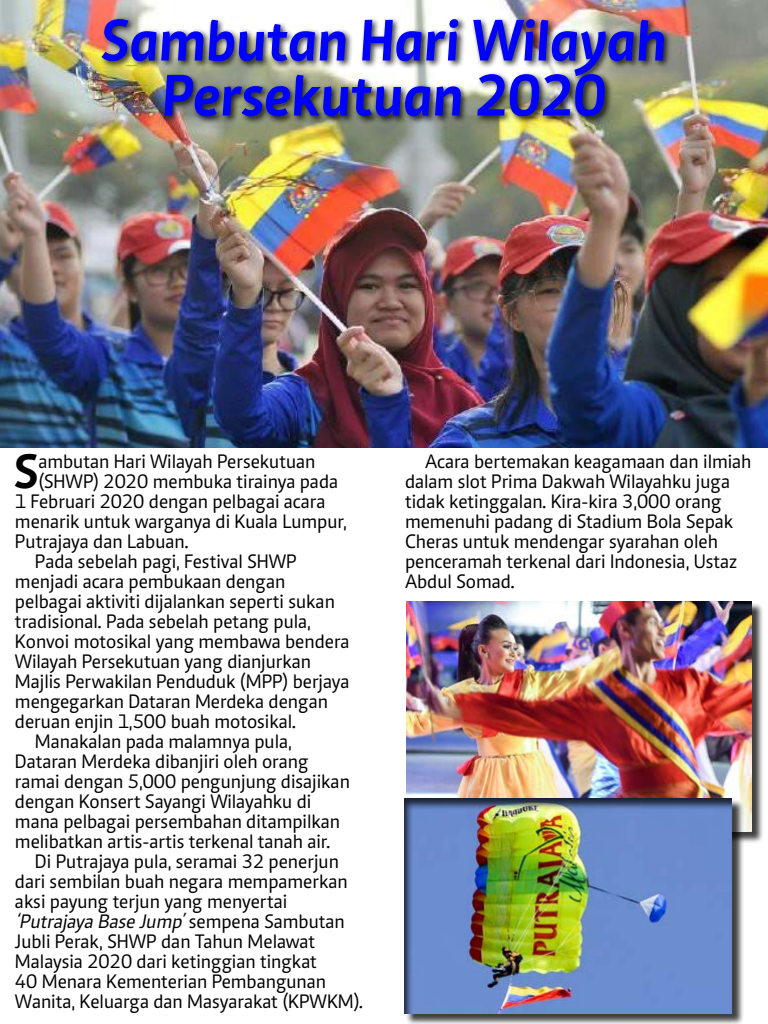
<style>
.page{position:relative;width:768px;height:1024px;background:#fff}
.page>*{position:absolute;margin:0;border:0;box-sizing:border-box;transform-origin:0 0}
.t1{font:italic 700 60px/55px "Caput";color:#00f;text-align:center}
.t2{font:700 49.5px "Caput";color:#000}
.t3{font:20px/20px "Caput";color:#000}
.t4{font:italic 20px "Caput";color:#000}
.s1{font-style:normal}
</style>
<div class="page">
<img style="left:0;top:0;width:768px;height:448px">
<div style="left:100px;top:17px;width:572px;height:108px;background:#000;opacity:.75"></div>
<div style="left:408px;top:603px;width:356px;height:241px;background:#000;opacity:.75"></div>
<img style="left:406px;top:601px;width:346px;height:230px">
<div style="left:406px;top:800px;width:339px;height:224px;background:#000;opacity:.75"></div>
<div style="left:395px;top:791px;width:346px;height:224px;background:#000;opacity:.75"></div>
<h1 class="t1" style="left:101px;top:12px;width:567px">Sambutan Hari Wilayah<br>Persekutuan 2020</h1>
<h2 class="t2" style="left:15px;top:442px;width:25px">S</h2>
<p class="t3" style="left:38px;top:452px;width:279px">ambutan Hari Wilayah Persekutuan</p>
<p class="t3" style="left:38px;top:472px;width:301px">(SHWP) 2020 membuka tirainya pada</p>
<p class="t3" style="left:15px;top:492px;width:312px">1 Februari 2020 dengan pelbagai acara</p>
<p class="t3" style="left:15px;top:512px;width:333px">menarik untuk warganya di Kuala Lumpur,</p>
<p class="t3" style="left:15px;top:532px;width:175px">Putrajaya dan Labuan.</p>
<p class="t3" style="left:35px;top:552px;width:263px">Pada sebelah pagi, Festival SHWP</p>
<p class="t3" style="left:15px;top:572px;width:272px">menjadi acara pembukaan dengan</p>
<p class="t3" style="left:15px;top:592px;width:321px">pelbagai aktiviti dijalankan seperti sukan</p>
<p class="t3" style="left:15px;top:612px;width:297px">tradisional. Pada sebelah petang pula,</p>
<p class="t3" style="left:15px;top:632px;width:336px">Konvoi motosikal yang membawa bendera</p>
<p class="t3" style="left:15px;top:652px;width:298px">Wilayah Persekutuan yang dianjurkan</p>
<p class="t3" style="left:15px;top:672px;width:336px">Majlis Perwakilan Penduduk (MPP) berjaya</p>
<p class="t3" style="left:15px;top:692px;width:314px">mengegarkan Dataran Merdeka dengan</p>
<p class="t3" style="left:15px;top:712px;width:282px">deruan enjin 1,500 buah motosikal.</p>
<p class="t3" style="left:35px;top:732px;width:258px">Manakalan pada malamnya pula,</p>
<p class="t3" style="left:15px;top:752px;width:295px">Dataran Merdeka dibanjiri oleh orang</p>
<p class="t3" style="left:15px;top:772px;width:336px">ramai dengan 5,000 pengunjung disajikan</p>
<p class="t3" style="left:15px;top:792px;width:298px">dengan Konsert Sayangi Wilayahku di</p>
<p class="t3" style="left:15px;top:812px;width:327px">mana pelbagai persembahan ditampilkan</p>
<p class="t3" style="left:15px;top:832px;width:317px">melibatkan artis-artis terkenal tanah air.</p>
<p class="t3" style="left:35px;top:852px;width:305px">Di Putrajaya pula, seramai 32 penerjun</p>
<p class="t3" style="left:15px;top:872px;width:334px">dari sembilan buah negara mempamerkan</p>
<p class="t3" style="left:15px;top:892px;width:274px">aksi payung terjun yang menyertai</p>
<p class="t4" style="left:15px;top:911px;width:331px">‘Putrajaya Base Jump’<span class="s1">s e m p e n a Sa m b u ta n</span></p>
<p class="t3" style="left:15px;top:932px;width:302px">Jubli Perak, SHWP dan Tahun Melawat</p>
<p class="t3" style="left:15px;top:952px;width:303px">Malaysia 2020 dari ketinggian tingkat</p>
<p class="t3" style="left:15px;top:972px;width:313px">40 Menara Kementerian Pembangunan</p>
<p class="t3" style="left:15px;top:992px;width:350px">Wanita, Keluarga dan Masyarakat (KPWKM).</p>
<p class="t3" style="left:405px;top:452px;width:348px;text-indent:20px">Acara bertemakan keagamaan dan ilmiah dalam slot Prima Dakwah Wilayahku juga tidak ketinggalan. Kira-kira 3,000 orang memenuhi padang di Stadium Bola Sepak Cheras untuk mendengar syarahan oleh penceramah terkenal dari Indonesia, Ustaz Abdul Somad.</p>
</div>
